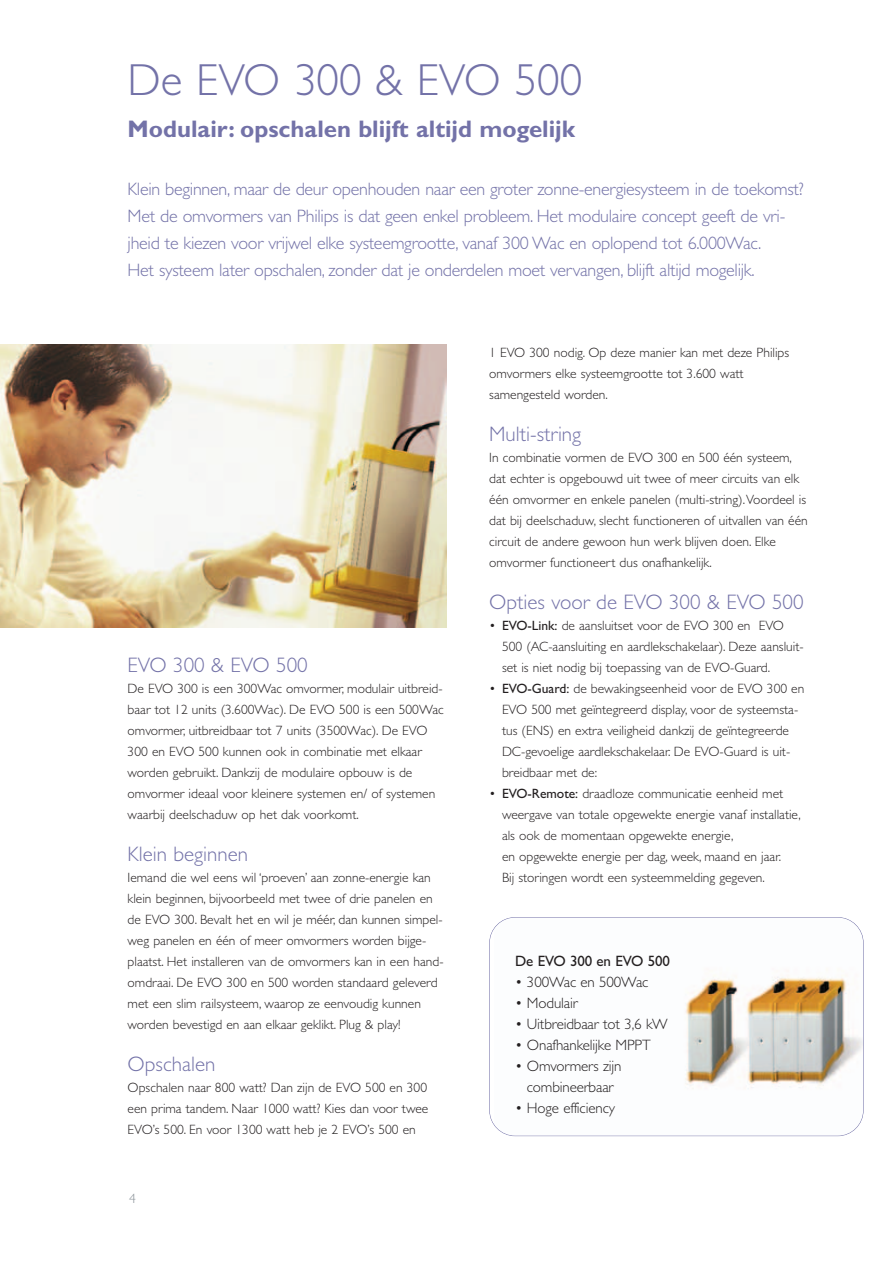
<style>
.page{position:relative;width:893px;height:1262px;background:#fff}
.page>*{position:absolute;margin:0;border:0;box-sizing:border-box;transform-origin:0 0}
.t1{font:300 45px "Gill Alt One";color:#7372a8}
.t2{font:700 24px "Gill Alt One";color:#7372a8}
.t3{font:300 21px "Gill Sans";color:#7372a8}
.t4{font:300 18px/27px "Gill Sans";letter-spacing:-.015em;color:#7372a8}
.t5{font:300 15px/21px "Gill Sans";letter-spacing:-.01em;color:#231f20;text-align:center}
.t6{font:15px "Gill Sans";letter-spacing:-.01em;color:#231f20}
.t7{font:300 13.5px/21px "Gill Sans";color:#231f20}
.t8{font:300 13.5px "Gill Sans";color:#899197}
.s1{font-weight:400}
</style>
<div class="page">
<img style="left:0;top:344px;width:446px;height:283px">
<img style="left:495px;top:917px;width:368px;height:219px">
<div style="left:489px;top:917px;width:374px;height:219px;border:1px solid #7372a8;border-radius:26px"></div>
<h1 class="t1" style="left:128px;top:64px;width:456px">De EVO 300 &amp; EVO 500</h1>
<h2 class="t2" style="left:128px;top:120px;width:449px">Modulair: opschalen blijft altijd mogelijk</h2>
<p class="t4" style="left:128px;top:177px;width:677px">Klein beginnen, maar de deur openhouden naar een groter zonne-energiesysteem in de toekomst?<br>Met de omvormers van Philips is dat geen enkel probleem. Het modulaire concept geeft de vri&shy;jheid te kiezen voor vrijwel elke systeemgrootte, vanaf 300 Wac en oplopend tot 6.000Wac.<br>Het systeem later opschalen, zonder dat je onderdelen moet vervangen, blijft altijd mogelijk.</p>
<h3 class="t3" style="left:128px;top:658px;width:181px">EVO 300 &amp; EVO 500</h3>
<p class="t7" style="left:128px;top:679px;width:317px">De EVO 300 is een 300Wac omvormer, modulair uitbreid&shy;baar tot 12 units (3.600Wac). De EVO 500 is een 500Wac omvormer, uitbreidbaar tot 7 units (3500Wac). De EVO 300 en EVO 500 kunnen ook in combinatie met elkaar worden gebruikt. Dankzij de modulaire opbouw is de omvormer ideaal voor kleinere systemen en/ of systemen waarbij deelschaduw op het dak voorkomt.</p>
<h3 class="t3" style="left:128px;top:847px;width:122px">Klein beginnen</h3>
<p class="t7" style="left:128px;top:868px;width:317px">Iemand die wel eens wil ‘proeven’ aan zonne-energie kan klein beginnen, bijvoorbeeld met twee of drie panelen en de EVO 300. Bevalt het en wil je méér, dan kunnen simpel&shy;weg panelen en één of meer omvormers worden bijge&shy;plaatst. Het installeren van de omvormers kan in een hand&shy;omdraai. De EVO 300 en 500 worden standaard geleverd met een slim railsysteem, waarop ze eenvoudig kunnen worden bevestigd en aan elkaar geklikt. Plug &amp; play!</p>
<h3 class="t3" style="left:128px;top:1057px;width:89px">Opschalen</h3>
<p class="t7" style="left:128px;top:1078px;width:302px;text-align:justify">Opschalen naar 800 watt? Dan zijn de EVO 500 en 300 een prima tandem. Naar 1000 watt? Kies dan voor twee EVO’s 500. En voor 1300 watt heb je 2 EVO’s 500 en</p>
<p class="t8" style="left:129px;top:1193px;width:8px">4</p>
<p class="t7" style="left:489px;top:343px;width:301px">1 EVO 300 nodig. Op deze manier kan met deze Philips omvormers elke systeemgrootte tot 3.600 watt samengesteld worden.</p>
<h3 class="t3" style="left:489px;top:427px;width:93px">Multi-string</h3>
<p class="t7" style="left:489px;top:448px;width:320px">In combinatie vormen de EVO 300 en 500 één systeem, dat echter is opgebouwd uit twee of meer circuits van elk één omvormer en enkele panelen (multi-string).Voordeel is dat bij deelschaduw, slecht functioneren of uitvallen van één circuit de andere gewoon hun werk blijven doen. Elke omvormer functioneert dus onafhankelijk.</p>
<h3 class="t3" style="left:489px;top:595px;width:316px">Opties voor de EVO 300 &amp; EVO 500</h3>
<p class="t7" style="left:502px;top:616px;width:303px;text-indent:-13px">• <span class="s1">EVO-Link:</span> de aansluitset voor de EVO 300 en EVO<br>500 (AC-aansluiting en aardlekschakelaar). Deze aansluit&shy;set is niet nodig bij toepassing van de EVO-Guard.</p>
<p class="t7" style="left:502px;top:679px;width:304px;text-indent:-13px">• <span class="s1">EVO-Guard:</span> de bewakingseenheid voor de EVO 300 en EVO 500 met geïntegreerd display, voor de systeemsta&shy;tus (ENS) en extra veiligheid dankzij de geïntegreerde DC-gevoelige aardlekschakelaar. De EVO-Guard is uit&shy;breidbaar met de:</p>
<p class="t7" style="left:502px;top:784px;width:300px;text-indent:-13px">• <span class="s1">EVO-Remote:</span> draadloze communicatie eenheid met weergave van totale opgewekte energie vanaf installatie, als ook de momentaan opgewekte energie,<br>en opgewekte energie per dag, week, maand en jaar.<br>Bij storingen wordt een systeemmelding gegeven.</p>
<p class="t6" style="left:515px;top:956px;width:156px">De EVO 300 en EVO 500</p>
<p class="t5" style="left:515px;top:973px;width:135px">• 300Wac en 500Wac</p>
<p class="t5" style="left:515px;top:994px;width:64px">• Modulair</p>
<p class="t5" style="left:515px;top:1015px;width:154px">• Uitbreidbaar tot 3,6 kW</p>
<p class="t5" style="left:515px;top:1036px;width:137px">• Onafhankelijke MPPT</p>
<p class="t5" style="left:515px;top:1057px;width:108px">• Omvormers zijn combineerbaar</p>
<p class="t5" style="left:515px;top:1099px;width:101px">• Hoge efficiency</p>
</div>
